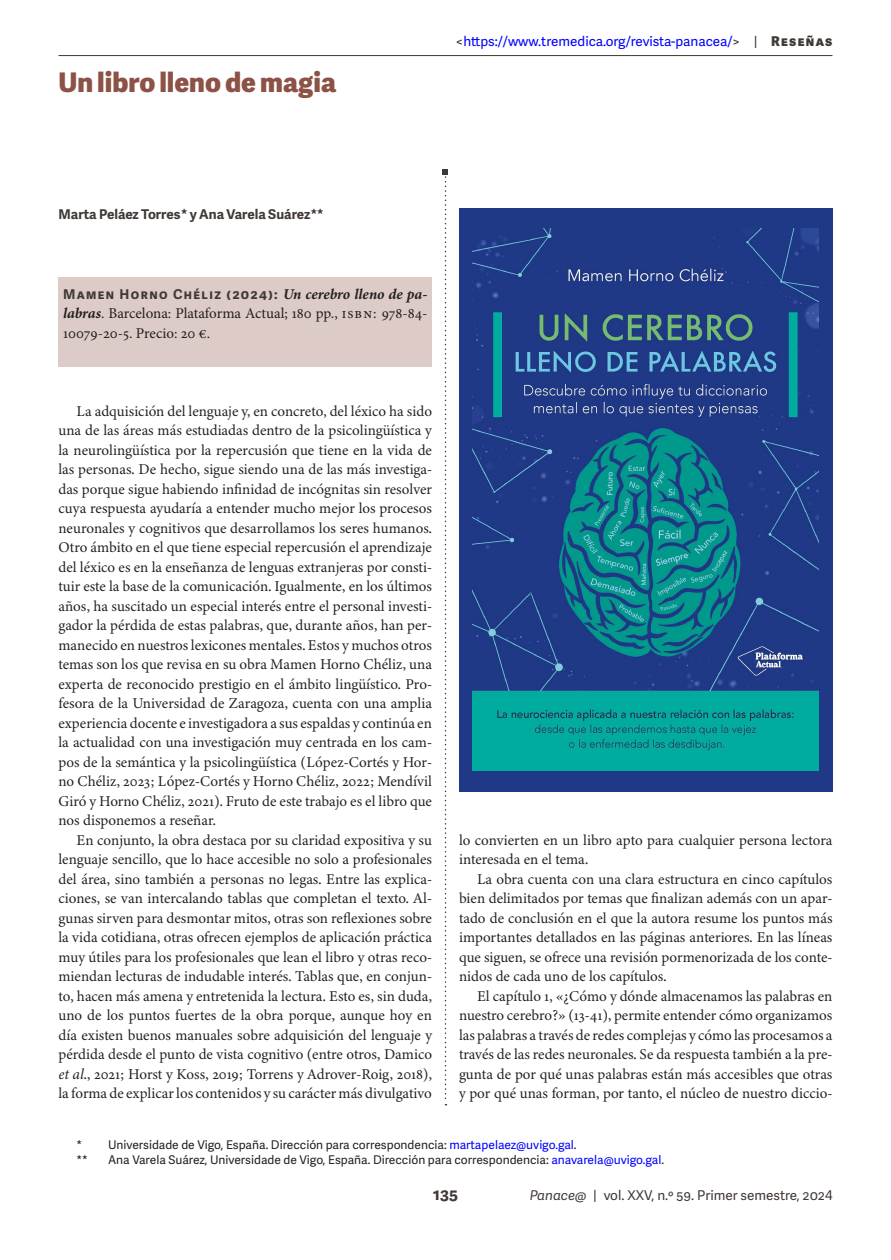
<style>
.page{position:relative;width:891px;height:1260px;background:#fff}
.page>*{position:absolute;margin:0;border:0;box-sizing:border-box;transform-origin:0 0}
.Título_en_español{font:800 27px "Adelle Sans";color:#8c5245}
.t1{font:700 16.5px "Adelle Sans";color:#403935}
.t2{font:15px/19.5px "Minion 3";letter-spacing:-.005em;color:#231f20;text-align:justify}
.Resumen_en_español{font:15px/19.5px "Minion Pro";color:#231f20}
.t3{font:13.5px "Adelle Sans";color:#00f}
.Resumen_en_español-2{font:700 13.5px "Adelle Sans";letter-spacing:.1em;color:#403935}
.t4{font:13.5px "Adelle Sans";color:#403935}
.Autores{font:700 13.5px "Adelle Sans";color:#403935}
.Nota_al_pie{font:12px "Adelle Sans";color:#231f20}
.s1{color:#403935}
.s2{font-weight:800;color:#403935}
.s3{font-family:"Minion Pro";font-style:italic;font-size:15px;color:#231f20}
.s4{font-weight:700;font-style:italic}
.s5{font-style:italic}
.s6{color:#00f}
</style>
<div class="page">
<hr style="left:58px;top:55px;width:774px;height:1px;background:#403935">
<div style="left:58px;top:277px;width:374px;height:90px;background:#ddcbc7"></div>
<svg style="left:442px;top:170px;width:6px;height:936px"></svg>
<div style="left:459px;top:208px;width:373px;height:584px;background:#1f3986"></div>
<img style="left:473px;top:228px;width:346px;height:543px">
<p class="Título_en_español" style="left:58px;top:63px;width:279px">Un libro lleno de magia</p>
<p class="t3" style="left:456px;top:32px;width:378px"><span class="s1">&lt;</span>https://www.tremedica.org/revista-panacea/<span class="s1">&gt; |</span> <span class="s2">Reseñas</span></p>
<p class="Autores" style="left:58px;top:204px;width:267px">Marta Peláez Torres* y Ana Varela Suárez**</p>
<p class="Resumen_en_español-2" style="left:63px;top:284px;width:366px">Mamen Horno Chéliz (2024): <span class="s3">Un cerebro lleno de pa-</span></p>
<p class="Resumen_en_español" style="left:63px;top:304px;width:366px"><span class="s4">labras</span>. Barcelona: Plataforma Actual; 180 pp., isbn: 978-84-<br>10079-20-5. Precio: 20 €.</p>
<p class="t2" style="left:58px;top:401px;width:375px;text-indent:18px">La adquisición del lenguaje y, en concreto, del léxico ha sido una de las áreas más estudiadas dentro de la psicolingüística y la neurolingüística por la repercusión que tiene en la vida de las personas. De hecho, sigue siendo una de las más investiga&shy;das porque sigue habiendo infinidad de incógnitas sin resolver cuya respuesta ayudaría a entender mucho mejor los procesos neuronales y cognitivos que desarrollamos los seres humanos.<br>Otro ámbito en el que tiene especial repercusión el aprendizaje del léxico es en la enseñanza de lenguas extranjeras por consti&shy;tuir este la base de la comunicación. Igualmente, en los últimos años, ha suscitado un especial interés entre el personal investi&shy;gador la pérdida de estas palabras, que, durante años, han per&shy;manecido en nuestros lexicones mentales. Estos y muchos otros temas son los que revisa en su obra Mamen Horno Chéliz, una experta de reconocido prestigio en el ámbito lingüístico. Pro&shy;fesora de la Universidad de Zaragoza, cuenta con una amplia experiencia docente e investigadora a sus espaldas y continúa en la actualidad con una investigación muy centrada en los cam&shy;pos de la semántica y la psicolingüística (López-Cortés y Hor&shy;no Chéliz, 2023; López-Cortés y Horno Chéliz, 2022; Mendívil Giró y Horno Chéliz, 2021). Fruto de este trabajo es el libro que nos disponemos a reseñar.</p>
<p class="t2" style="left:58px;top:830px;width:375px;text-indent:18px">En conjunto, la obra destaca por su claridad expositiva y su lenguaje sencillo, que lo hace accesible no solo a profesionales del área, sino también a personas no legas. Entre las explica&shy;ciones, se van intercalando tablas que completan el texto. Al&shy;gunas sirven para desmontar mitos, otras son reflexiones sobre la vida cotidiana, otras ofrecen ejemplos de aplicación práctica muy útiles para los profesionales que lean el libro y otras reco&shy;miendan lecturas de indudable interés. Tablas que, en conjun&shy;to, hacen más amena y entretenida la lectura. Esto es, sin duda, uno de los puntos fuertes de la obra porque, aunque hoy en día existen buenos manuales sobre adquisición del lenguaje y pérdida desde el punto de vista cognitivo (entre otros, Damico <span class="s5">et al</span>., 2021; Horst y Koss, 2019; Torrens y Adrover-Roig, 2018), la forma de explicar los contenidos y su carácter más divulgativo</p>
<p class="Nota_al_pie" style="left:76px;top:1136px;width:502px">* Universidade de Vigo, España. Dirección para correspondencia: <span class="s6">martapelaez@uvigo.gal</span>.</p>
<p class="Nota_al_pie" style="left:76px;top:1151px;width:13px">**</p>
<p class="Nota_al_pie" style="left:108px;top:1151px;width:558px">Ana Varela Suárez, Universidade de Vigo, España. Dirección para correspondencia: <span class="s6">anavarela@uvigo.gal</span>.</p>
<p class="t2" style="left:459px;top:830px;width:375px">lo convierten en un libro apto para cualquier persona lectora interesada en el tema.</p>
<p class="t2" style="left:459px;top:869px;width:375px;text-indent:18px">La obra cuenta con una clara estructura en cinco capítulos bien delimitados por temas que finalizan además con un apar&shy;tado de conclusión en el que la autora resume los puntos más importantes detallados en las páginas anteriores. En las líneas que siguen, se ofrece una revisión pormenorizada de los conte&shy;nidos de cada uno de los capítulos.</p>
<p class="t2" style="left:459px;top:986px;width:375px;text-indent:18px">El capítulo 1, «¿Cómo y dónde almacenamos las palabras en nuestro cerebro?» (13-41), permite entender cómo organizamos las palabras a través de redes complejas y cómo las procesamos a través de las redes neuronales. Se da respuesta también a la pre&shy;gunta de por qué unas palabras están más accesibles que otras y por qué unas forman, por tanto, el núcleo de nuestro diccio-</p>
<p class="t1" style="left:433px;top:1182px;width:27px">135</p>
<p class="t4" style="left:530px;top:1186px;width:304px"><span class="s5">Panace@</span> | vol. XXV, n.º 59. Primer semestre, 2024</p>
</div>
